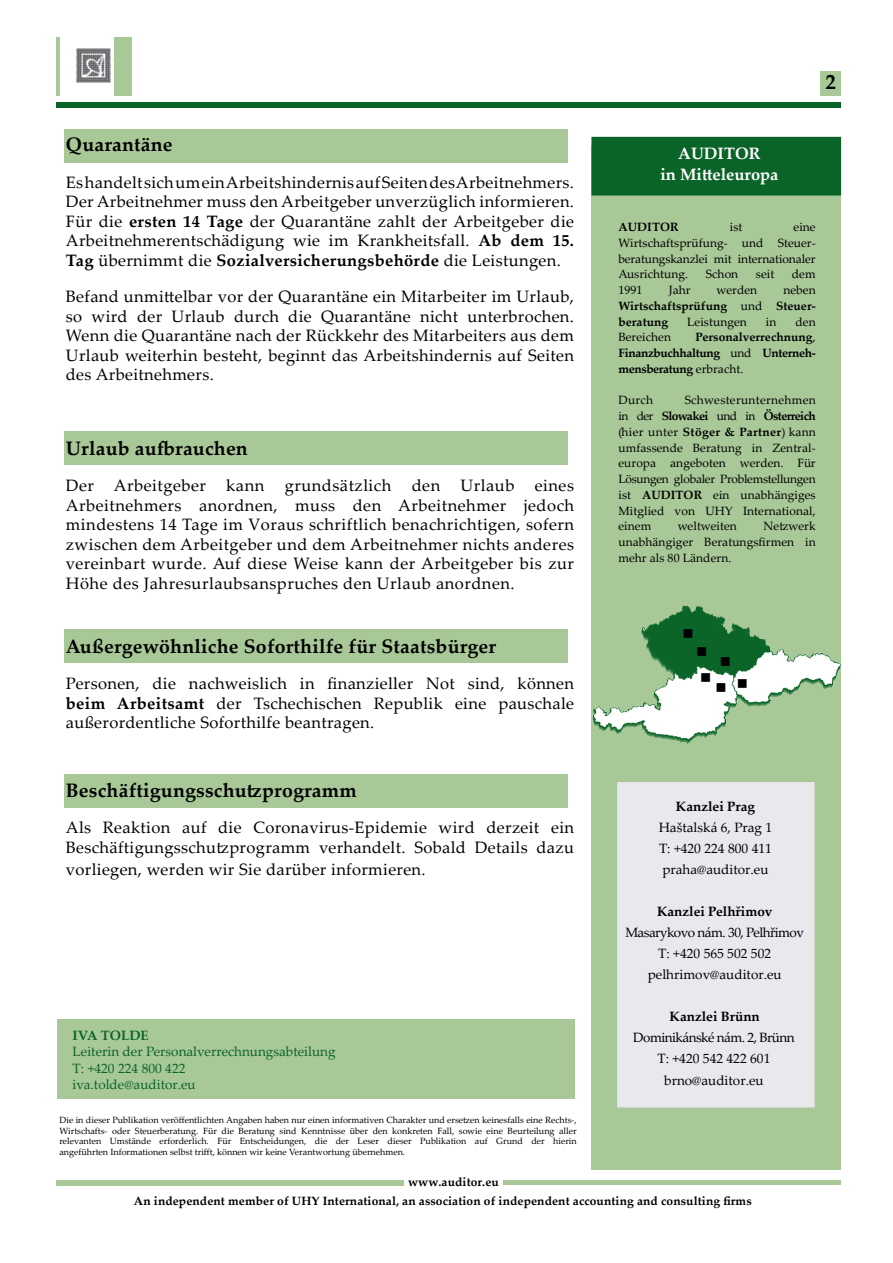
<style>
.page{position:relative;width:893px;height:1263px;background:#fff}
.page>*{position:absolute;margin:0;border:0;box-sizing:border-box;transform-origin:0 0}
.t1{font:700 21px "Palatino Linotype";color:#000}
.t2{font:700 19.5px "Palatino Linotype";letter-spacing:.01em;color:#000}
.t3{font:16.5px/19.5px "Palatino Linotype";letter-spacing:.02em;color:#000;text-align:justify}
.t4{font:700 16.5px/21px "Palatino Linotype";color:#fff;text-align:center}
.t5{font:15px "Wingdings";color:#000}
.t6{font:13.5px/21px "Palatino Linotype";color:#000;text-align:center}
.t7{font:13.5px/16.5px "Palatino Linotype";color:#0a6428}
.t8{font:700 13.5px "Palatino Linotype";color:#000}
.t9{font:700 13.5px "Palatino Linotype";color:#0a6428}
.t10{font:12px/15.8px "Palatino Linotype";letter-spacing:.005em;color:#000;text-align:justify}
.t11{font:700 12px/15.8px "Palatino Linotype";letter-spacing:.01em;color:#000;text-align:justify}
.t12{font:9px/10.5px "Palatino Linotype";color:#000;text-align:justify}
.s1{font-weight:700}
.s2{font-weight:400}
</style>
<div class="page">
<div style="left:64px;top:129px;width:504px;height:34px;background:#a8c898"></div>
<div style="left:64px;top:431px;width:504px;height:34px;background:#a8c898"></div>
<div style="left:64px;top:629px;width:504px;height:33px;background:#a8c898"></div>
<div style="left:64px;top:774px;width:504px;height:34px;background:#a8c898"></div>
<div style="left:56px;top:37px;width:76px;height:59px;background:#a8c898"></div>
<img style="left:61px;top:37px;width:53px;height:59px">
<div style="left:821px;top:71px;width:20px;height:25px;background:#a8c898"></div>
<div style="left:56px;top:102px;width:785px;height:6px;background:#0a6428"></div>
<div style="left:591px;top:145px;width:250px;height:1025px;background:#a8c898"></div>
<div style="left:591px;top:137px;width:250px;height:58px;background:#0a6428"></div>
<div style="left:56px;top:1180px;width:348px;height:5px;background:#a8c898"></div>
<div style="left:503px;top:1180px;width:338px;height:5px;background:#a8c898"></div>
<div style="left:617px;top:782px;width:198px;height:325px;background:#e8e8ed;border:2px solid #e8e8ed"></div>
<img style="left:592px;top:605px;width:249px;height:139px">
<div style="left:58px;top:1019px;width:517px;height:79px;background:#a8c898"></div>
<svg style="left:717px;top:679px;width:30px;height:12px"></svg>
<p class="t2" style="left:66px;top:131px;width:108px">Quarantäne</p>
<p class="t3" style="left:66px;top:172px;width:510px">Es handelt sich um ein Arbeitshindernis auf Seiten des Arbeitnehmers.<br>Der Arbeitnehmer muss den Arbeitgeber unverzüglich informieren.<br>Für die <span class="s1">ersten 14 Tage</span> der Quarantäne zahlt der Arbeitgeber die Arbeitnehmerentschädigung wie im Krankheitsfall. <span class="s1">Ab dem 15.<br>Tag</span> übernimmt die <span class="s1">Sozialversicherungsbehörde</span> die Leistungen.</p>
<p class="t3" style="left:66px;top:286px;width:510px">Befand unmittelbar vor der Quarantäne ein Mitarbeiter im Urlaub, so wird der Urlaub durch die Quarantäne nicht unterbrochen.<br>Wenn die Quarantäne nach der Rückkehr des Mitarbeiters aus dem Urlaub weiterhin besteht, beginnt das Arbeitshindernis auf Seiten des Arbeitnehmers.</p>
<p class="t2" style="left:66px;top:434px;width:183px">Urlaub aufbrauchen</p>
<p class="t3" style="left:66px;top:475px;width:510px">Der Arbeitgeber kann grundsätzlich den Urlaub eines Arbeitnehmers anordnen, muss den Arbeitnehmer jedoch mindestens 14 Tage im Voraus schriftlich benachrichtigen, sofern zwischen dem Arbeitgeber und dem Arbeitnehmer nichts anderes vereinbart wurde. Auf diese Weise kann der Arbeitgeber bis zur Höhe des Jahresurlaubsanspruches den Urlaub anordnen.</p>
<p class="t2" style="left:66px;top:632px;width:432px">Außergewöhnliche Soforthilfe für Staatsbürger</p>
<p class="t3" style="left:66px;top:673px;width:510px">Personen, die nachweislich in finanzieller Not sind, können <span class="s1">beim Arbeitsamt</span> der Tschechischen Republik eine pauschale außerordentliche Soforthilfe beantragen.</p>
<p class="t1" style="left:825px;top:67px;width:12px">2</p>
<p class="t4" style="left:660px;top:142px;width:120px">AUDITOR<br>in Mitteleuropa</p>
<p class="t11" style="left:618px;top:219px;width:62px">AUDITOR</p>
<p class="t10" style="left:730px;top:219px;width:14px">ist</p>
<p class="t10" style="left:618px;top:219px;width:199px;text-indent:175px">eine Wirtschaftsprüfung- und Steuer&shy;beratungskanzlei mit internationaler Ausrichtung.</p>
<p class="t10" style="left:706px;top:266px;width:34px">Schon</p>
<p class="t10" style="left:756px;top:266px;width:20px">seit</p>
<p class="t10" style="left:792px;top:266px;width:25px">dem</p>
<p class="t11" style="left:618px;top:282px;width:199px;text-indent:165px"><span class="s2">neben </span>Wirtschaftsprüfung <span class="s2">und</span> Steuer&shy;beratung</p>
<p class="t10" style="left:618px;top:282px;width:26px">1991</p>
<p class="t10" style="left:669px;top:282px;width:23px">Jahr</p>
<p class="t10" style="left:717px;top:282px;width:42px">werden</p>
<p class="t10" style="left:687px;top:313px;width:61px">Leistungen</p>
<p class="t10" style="left:766px;top:313px;width:12px">in</p>
<p class="t10" style="left:795px;top:313px;width:22px">den</p>
<p class="t11" style="left:618px;top:329px;width:199px;text-indent:77px">Personalverrechnung<span class="s2">, </span>Finanzbuchhaltung <span class="s2">und</span> Unterneh&shy;mensberatung <span class="s2">erbracht.</span></p>
<p class="t10" style="left:618px;top:392px;width:36px">Durch</p>
<p class="t10" style="left:618px;top:329px;width:54px">Bereichen</p>
<p class="t10" style="left:618px;top:392px;width:199px;text-indent:66px">Schwesterunternehmen in der <span class="s1">Slowakei</span> und in <span class="s1">Österreich </span>(hier unter <span class="s1">Stöger &amp; Partner</span>) kann umfassende Beratung in Zentral&shy;europa angeboten werden. Für Lösungen globaler Problemstellungen ist <span class="s1">AUDITOR</span> ein unabhängiges Mitglied von UHY International, einem</p>
<p class="t10" style="left:618px;top:518px;width:199px;text-indent:145px">Netzwerk unabhängiger Beratungsfirmen in mehr als 80 Ländern.</p>
<p class="t10" style="left:678px;top:518px;width:61px">weltweiten</p>
<p class="t5" style="left:682px;top:626px;width:13px">■</p>
<p class="t5" style="left:696px;top:644px;width:13px">■</p>
<p class="t5" style="left:700px;top:669px;width:13px">■</p>
<p class="t5" style="left:720px;top:653px;width:13px">■</p>
<p class="t2" style="left:66px;top:776px;width:292px">Beschäftigungsschutzprogramm</p>
<p class="t3" style="left:66px;top:817px;width:510px">Als Reaktion auf die Coronavirus-Epidemie wird derzeit ein<br>Beschäftigungsschutzprogramm verhandelt. Sobald Details dazu</p>
<p class="t3" style="left:66px;top:859px;width:361px">vorliegen, werden wir Sie darüber informieren.</p>
<p class="t9" style="left:73px;top:1025px;width:78px">IVA TOLDE</p>
<p class="t7" style="left:73px;top:1043px;width:264px">Leiterin der Personalverrechnungsabteilung<br>T: +420 224 800 422<br>iva.tolde@auditor.eu</p>
<p class="t12" style="left:59px;top:1115px;width:519px">Die in dieser Publikation veröffentlichten Angaben haben nur einen informativen Charakter und ersetzen keinesfalls eine Rechts-, Wirtschafts- oder Steuerberatung. Für die Beratung sind Kenntnisse über den konkreten Fall, sowie eine Beurteilung aller relevanten Umstände erforderlich. Für Entscheidungen, die der Leser dieser Publikation auf Grund der hierin angeführten Informationen selbst trifft, können wir keine Verantwortung übernehmen.</p>
<p class="t8" style="left:676px;top:797px;width:81px">Kanzlei Prag</p>
<p class="t6" style="left:659px;top:817px;width:115px;text-align:justify">Haštalská 6, Prag 1<br>T: +420 224 800 411 praha@auditor.eu</p>
<p class="t8" style="left:657px;top:902px;width:117px">Kanzlei Pelhřimov</p>
<p class="t6" style="left:625px;top:922px;width:180px">Masarykovo nám. 30, Pelhřimov<br>T: +420 565 502 502 pelhrimov@auditor.eu</p>
<p class="t8" style="left:670px;top:1007px;width:92px">Kanzlei Brünn</p>
<p class="t6" style="left:633px;top:1027px;width:163px">Dominikánské nám. 2, Brünn<br>T: +420 542 422 601 brno@auditor.eu</p>
<p class="t11" style="left:134px;top:1172px;width:619px;line-height:19px;text-indent:274px">www.auditor.eu<br>An independent member of UHY International, an association of independent accounting and consulting firms</p>
</div>
